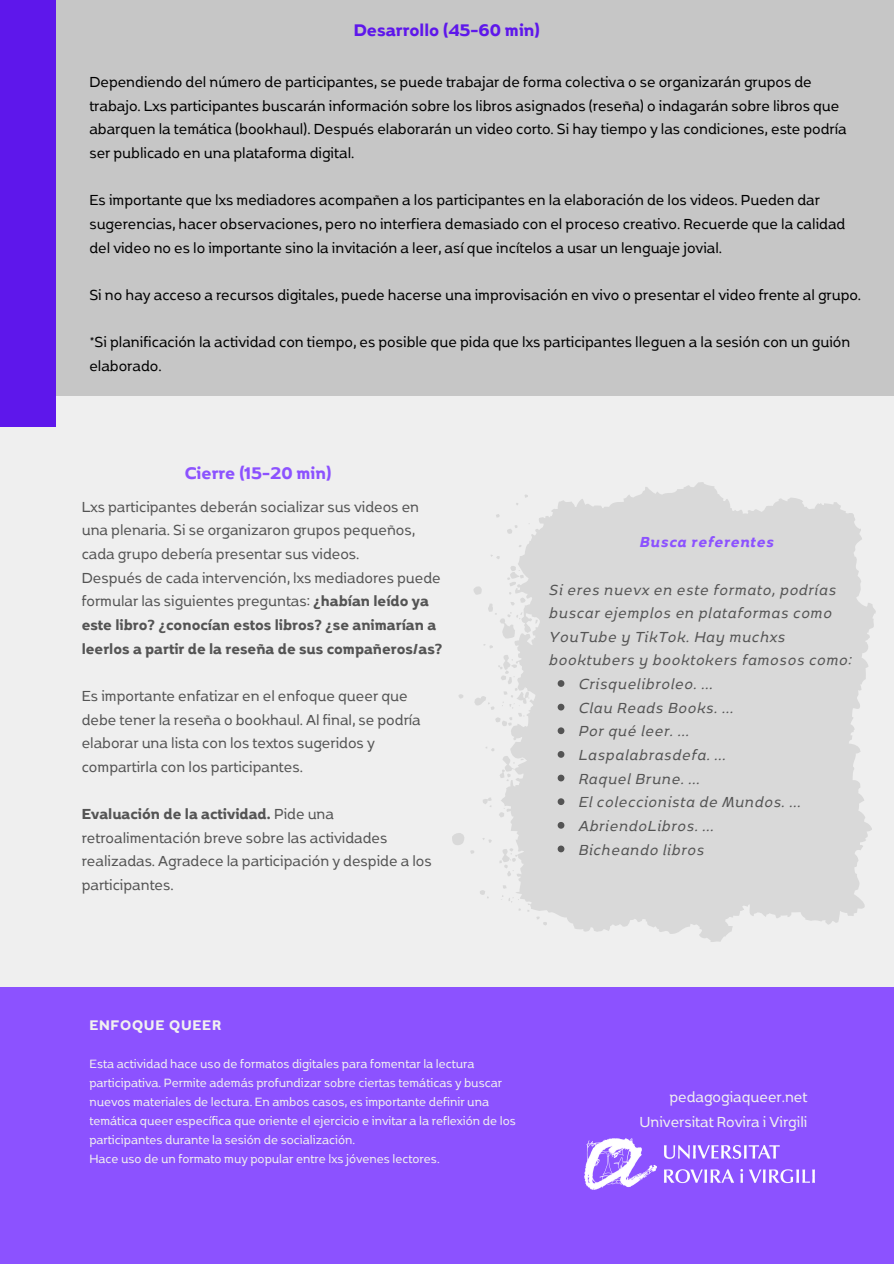
<style>
.page{position:relative;width:894px;height:1264px;background:#fff}
.page>*{position:absolute;margin:0;border:0;box-sizing:border-box;transform-origin:0 0}
.t1{font:700 19.95px "Boriboon";color:#5e17eb}
.t2{font:700 19.95px "Boriboon";color:#8c52ff}
.t3{font:17.25px/23.7px "Boriboon";color:#000}
.t4{font:17.25px/23.7px "Boriboon";color:#545454}
.t5{font:italic 17.25px/23.7px "Boriboon";letter-spacing:.045em;color:#545454}
.t6{font:17.25px/24.8px "Boriboon";color:#f1f1f0;text-align:right}
.t7{font:italic 700 17.25px "Boriboon";letter-spacing:.045em;color:#8c52ff}
.t8{font:700 16.5px "Boriboon";letter-spacing:.045em;color:#f1f1f0}
.t9{font:14.25px/19.2px "Boriboon";color:#f1f1f0}
.s1{font-weight:700}
</style>
<div class="page">
<div style="left:0;top:0;width:893px;height:1263px;background:#efefef"></div>
<div style="left:0;top:987px;width:893px;height:276px;background:#8c52ff"></div>
<div style="left:50px;top:0;width:843px;height:396px;background:#c6c6c6"></div>
<div style="left:0;top:0;width:56px;height:426px;background:#5e17eb"></div>
<img style="left:584px;top:1138px;width:230px;height:51px">
<svg style="left:452px;top:482px;width:424px;height:460px;fill:#d9d9d9"></svg>
<svg style="left:557px;top:680px;width:7px;height:7px"></svg>
<svg style="left:557px;top:703px;width:7px;height:7px"></svg>
<svg style="left:557px;top:727px;width:7px;height:7px"></svg>
<svg style="left:557px;top:751px;width:7px;height:6px"></svg>
<svg style="left:557px;top:774px;width:7px;height:7px"></svg>
<svg style="left:557px;top:798px;width:7px;height:7px"></svg>
<svg style="left:557px;top:822px;width:7px;height:6px"></svg>
<svg style="left:557px;top:845px;width:7px;height:7px"></svg>
<p class="t1" style="left:353px;top:17px;width:188px">Desarrollo (45-60 min)</p>
<h4 class="t3" style="left:89px;top:69px;width:758px">Dependiendo del número de participantes, se puede trabajar de forma colectiva o se organizarán grupos de trabajo. Lxs participantes buscarán información sobre los libros asignados (reseña) o indagarán sobre libros que abarquen la temática (bookhaul). Después elaborarán un video corto. Si hay tiempo y las condiciones, este podría ser publicado en una plataforma digital.</h4>
<h4 class="t3" style="left:89px;top:187px;width:757px">Es importante que lxs mediadores acompañen a los participantes en la elaboración de los videos. Pueden dar sugerencias, hacer observaciones, pero no interfiera demasiado con el proceso creativo. Recuerde que la calidad del video no es lo importante sino la invitación a leer, así que incítelos a usar un lenguaje jovial.</h4>
<h4 class="t3" style="left:89px;top:282px;width:773px">Si no hay acceso a recursos digitales, puede hacerse una improvisación en vivo o presentar el video frente al grupo.</h4>
<h4 class="t3" style="left:89px;top:329px;width:762px">*Si planificación la actividad con tiempo, es posible que pida que lxs participantes lleguen a la sesión con un guión elaborado.</h4>
<p class="t2" style="left:185px;top:460px;width:148px">Cierre (15-20 min)</p>
<p class="t4" style="left:82px;top:494px;width:362px">Lxs participantes deberán socializar sus videos en una plenaria. Si se organizaron grupos pequeños, cada grupo debería presentar sus videos.<br>Después de cada intervención, lxs mediadores puede formular las siguientes preguntas: <span class="s1">¿habían leído ya este libro? ¿conocían estos libros? ¿se animarían a leerlos a partir de la reseña de sus compañeros/as?</span></p>
<h3 class="t4" style="left:82px;top:683px;width:340px">Es importante enfatizar en el enfoque queer que debe tener la reseña o bookhaul. Al final, se podría elaborar una lista con los textos sugeridos y compartirla con los participantes.</h3>
<h4 class="t4" style="left:82px;top:801px;width:351px"><span class="s1">Evaluación de la actividad.</span> Pide una retroalimentación breve sobre las actividades realizadas. Agradece la participación y despide a los participantes.</h4>
<p class="t7" style="left:639px;top:531px;width:136px">Busca referentes</p>
<p class="t5" style="left:548px;top:576px;width:304px">Si eres nuevx en este formato, podrías buscar ejemplos en plataformas como YouTube y TikTok. Hay muchxs booktubers y booktokers famosos como:</p>
<p class="t5" style="left:578px;top:671px;width:136px">Crisquelibroleo. ...</p>
<p class="t5" style="left:578px;top:695px;width:156px">Clau Reads Books. ...</p>
<p class="t5" style="left:578px;top:718px;width:112px">Por qué leer. ...</p>
<p class="t5" style="left:578px;top:742px;width:149px">Laspalabrasdefa. ...</p>
<h4 class="t5" style="left:578px;top:765px;width:123px">Raquel Brune. ...</h4>
<h4 class="t5" style="left:578px;top:789px;width:224px">El coleccionista de Mundos. ...</h4>
<h4 class="t5" style="left:578px;top:813px;width:137px">AbriendoLibros. ...</h4>
<h2 class="t5" style="left:578px;top:836px;width:127px">Bicheando libros</h2>
<p class="t8" style="left:89px;top:1014px;width:133px">ENFOQUE QUEER</p>
<h4 class="t9" style="left:89px;top:1052px;width:428px">Esta actividad hace uso de formatos digitales para fomentar la lectura participativa. Permite además profundizar sobre ciertas temáticas y buscar nuevos materiales de lectura. En ambos casos, es importante definir una temática queer específica que oriente el ejercicio e invitar a la reflexión de los participantes durante la sesión de socialización.</h4>
<p class="t9" style="left:89px;top:1148px;width:352px">Hace uso de un formato muy popular entre lxs jóvenes lectores.</p>
<p class="t6" style="left:639px;top:1084px;width:169px">pedagogiaqueer.net<br>Universitat Rovira i Virgili</p>
</div>
